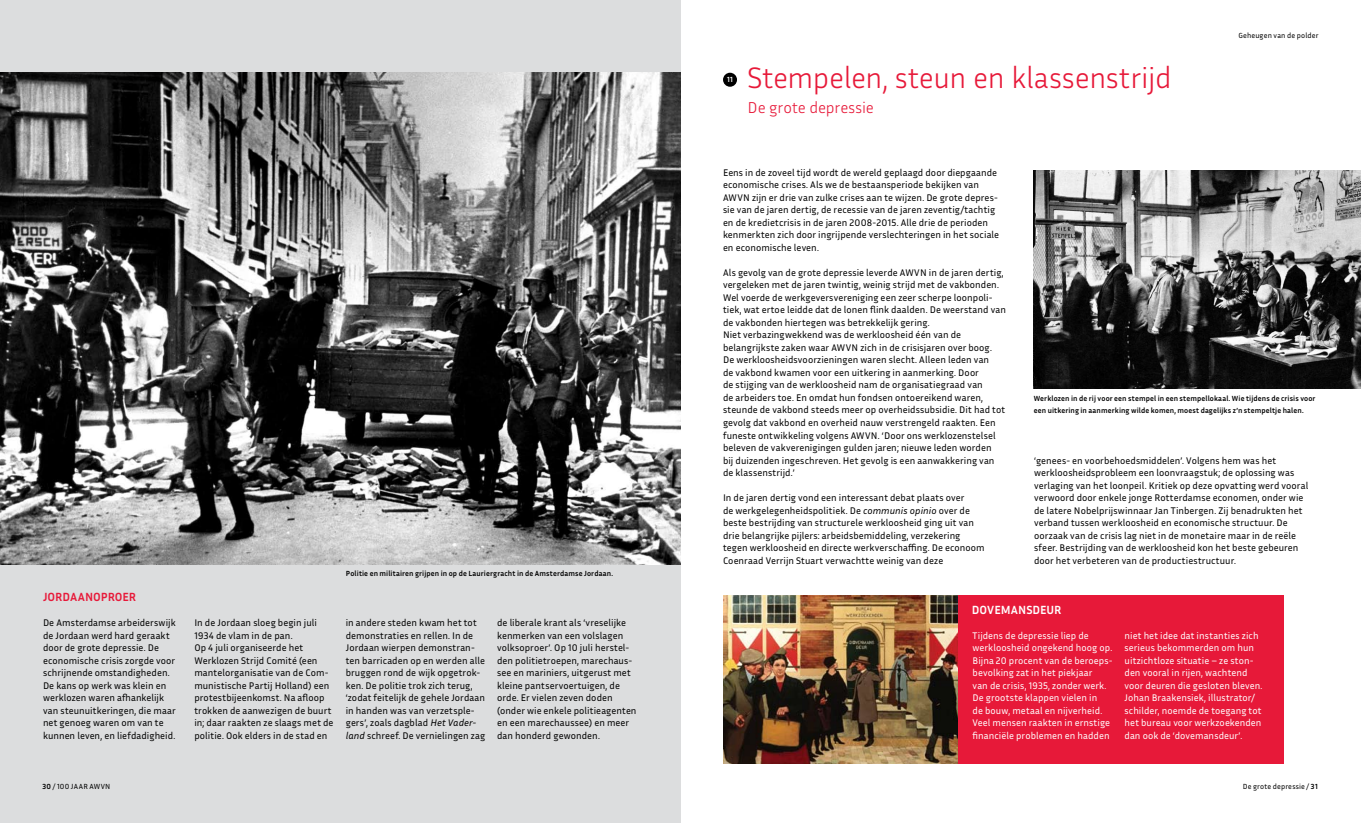
<style>
.page{position:relative;width:1361px;height:823px;background:#fff}
.page>*{position:absolute;margin:0;border:0;box-sizing:border-box;transform-origin:0 0}
.t1{font:300 30px "Inria Sans";letter-spacing:-.01em;color:#e71939}
.t2{font:300 16px "Inria Sans";color:#e71939}
.t3{font:700 12px "Inria Sans";letter-spacing:-.005em;color:#e71939}
.t4{font:700 12px "Inria Sans";color:#fff}
.t5{font:9.8px/12.5px "Inria Sans";letter-spacing:.01em;color:#000}
.t6{font:9.8px/12.5px "Inria Sans";letter-spacing:.005em;color:#fff}
.t7{font:700 7.5px/12.5px "Inria Sans";letter-spacing:.015em;color:#000}
.t8{font:7.5px "Inria Sans";letter-spacing:.02em;color:#000}
.t9{font:700 7.5px "Inria Sans";color:#fff}
.s1{font-style:italic}
.s2{font-weight:700}
</style>
<div class="page">
<div style="left:0;top:0;width:681px;height:822px;background:#dcddde"></div>
<div style="left:725px;top:594px;width:559px;height:169px;background:#e71939"></div>
<div style="left:723px;top:73px;width:14px;height:14px;background:#000;border-radius:50%"></div>
<img style="left:1034px;top:170px;width:327px;height:218px">
<img style="left:723px;top:594px;width:234px;height:169px">
<img style="left:0;top:72px;width:680px;height:491px">
<p class="t3" style="left:43px;top:589px;width:21px">Jordaan</p>
<p class="t3" style="left:93px;top:589px;width:37px">oproer</p>
<p class="t7" style="left:346px;top:567px;width:269px">Politie en militairen grijpen in op de Lauriergracht in de Amsterdamse Jordaan.</p>
<p class="t5" style="left:43px;top:616px;width:134px">De Amsterdamse arbeiderswijk de Jordaan werd hard geraakt door de grote depressie. De economische crisis zorgde voor schrijnende omstandigheden.<br>De kans op werk was klein en werklozen waren afhankelijk van steunuitkeringen, die maar net genoeg waren om van te kunnen leven, en liefdadigheid.</p>
<p class="t5" style="left:194px;top:616px;width:141px">In de Jordaan sloeg begin juli<br>1934 de vlam in de pan.<br>Op 4 juli organiseerde het<br>Werklozen Strijd Comité (een mantelorganisatie van de Com&shy;munistische Partij Holland) een protestbijeenkomst. Na afloop trokken de aanwezigen de buurt in; daar raakten ze slaags met de politie. Ook elders in de stad en</p>
<p class="t5" style="left:346px;top:616px;width:141px">in andere steden kwam het tot demonstraties en rellen. In de<br>Jordaan wierpen demonstran&shy;ten barricaden op en werden alle bruggen rond de wijk opgetrok&shy;ken. De politie trok zich terug, ‘zodat feitelijk de gehele Jordaan in handen was van verzetsple&shy;gers’, zoals dagblad <span class="s1">Het Vader&shy;land</span> schreef. De vernielingen zag</p>
<p class="t5" style="left:497px;top:616px;width:141px">de liberale krant als ‘vreselijke kenmerken van een volslagen volksoproer’. Op 10 juli herstel&shy;den politietroepen, marechaus&shy;see en mariniers, uitgerust met kleine pantservoertuigen, de orde. Er vielen zeven doden (onder wie enkele politieagenten en een marechaussee) en meer dan honderd gewonden.</p>
<p class="t8" style="left:43px;top:781px;width:69px"><span class="s2">30</span> / 100 JAAR AWVN</p>
<p class="t9" style="left:727px;top:74px;width:7px">11</p>
<h1 class="t1" style="left:747px;top:58px;width:425px">Stempelen, steun en klassenstrijd</h1>
<h2 class="t2" style="left:747px;top:97px;width:128px">De grote depressie</h2>
<p class="t8" style="left:1238px;top:31px;width:82px">Geheugen van de polder</p>
<p class="t5" style="left:723px;top:166px;width:278px">Eens in de zoveel tijd wordt de wereld geplaagd door diepgaande economische crises. Als we de bestaansperiode bekijken van AWVN zijn er drie van zulke crises aan te wijzen. De grote depres&shy;sie van de jaren dertig, de recessie van de jaren zeventig/tachtig en de kredietcrisis in de jaren 2008-2015. Alle drie de perioden kenmerkten zich door ingrijpende verslechteringen in het sociale en economische leven.</p>
<p class="t5" style="left:723px;top:266px;width:284px">Als gevolg van de grote depressie leverde AWVN in de jaren dertig, vergeleken met de jaren twintig, weinig strijd met de vakbonden.<br>Wel voerde de werkgeversvereniging een zeer scherpe loonpoli&shy;tiek, wat ertoe leidde dat de lonen flink daalden. De weerstand van de vakbonden hiertegen was betrekkelijk gering.<br>Niet verbazingwekkend was de werkloosheid één van de belangrijkste zaken waar AWVN zich in de crisisjaren over boog.<br>De werkloosheidsvoorzieningen waren slecht. Alleen leden van<br>de vakbond kwamen voor een uitkering in aanmerking. Door<br>de stijging van de werkloosheid nam de organisatiegraad van<br>de arbeiders toe. En omdat hun fondsen ontoereikend waren, steunde de vakbond steeds meer op overheidssubsidie. Dit had tot gevolg dat vakbond en overheid nauw verstrengeld raakten. Een funeste ontwikkeling volgens AWVN. ‘Door ons werklozenstelsel beleven de vakverenigingen gulden jaren; nieuwe leden worden<br>bij duizenden ingeschreven. Het gevolg is een aanwakkering van de klassenstrijd.’</p>
<p class="t5" style="left:723px;top:491px;width:263px">In de jaren dertig vond een interessant debat plaats over<br>de werkgelegenheidspolitiek. De <span class="s1">communis opinio</span> over de beste bestrijding van structurele werkloosheid ging uit van drie belangrijke pijlers: arbeidsbemiddeling, verzekering tegen werkloosheid en directe werkverschaffing. De econoom Coenraad Verrijn Stuart verwachtte weinig van deze</p>
<p class="t7" style="left:1033px;top:392px;width:283px">Werklozen in de rij voor een stempel in een stempellokaal. Wie tijdens de crisis voor een uitkering in aanmerking wilde komen, moest dagelijks z’n stempeltje halen.</p>
<p class="t5" style="left:1034px;top:453px;width:276px">‘genees- en voorbehoedsmiddelen’. Volgens hem was het werkloosheidsprobleem een loonvraagstuk; de oplossing was verlaging van het loonpeil. Kritiek op deze opvatting werd vooral verwoord door enkele jonge Rotterdamse economen, onder wie de latere Nobelprijswinnaar Jan Tinbergen. Zij benadrukten het verband tussen werkloosheid en economische structuur. De oorzaak van de crisis lag niet in de monetaire maar in de reële sfeer. Bestrijding van de werkloosheid kon het beste gebeuren door het verbeteren van de productiestructuur.</p>
<p class="t4" style="left:972px;top:601px;width:24px">Dovemansdeur</p>
<p class="t6" style="left:972px;top:628px;width:141px">Tijdens de depressie liep de werkloosheid ongekend hoog op.<br>Bijna 20 procent van de beroeps&shy;bevolking zat in het piekjaar<br>van de crisis, 1935, zonder werk.<br>De grootste klappen vielen in<br>de bouw, metaal en nijverheid.<br>Veel mensen raakten in ernstige financiële problemen en hadden</p>
<p class="t6" style="left:1124px;top:628px;width:139px">niet het idee dat instanties zich serieus bekommerden om hun uitzichtloze situatie – ze ston&shy;den vooral in rijen, wachtend voor deuren die gesloten bleven.<br>Johan Braakensiek, illustrator/ schilder, noemde de toegang tot het bureau voor werkzoekenden dan ook de ‘dovemansdeur’.</p>
<p class="t8" style="left:1242px;top:781px;width:77px">De grote depressie / <span class="s2">31</span></p>
</div>
